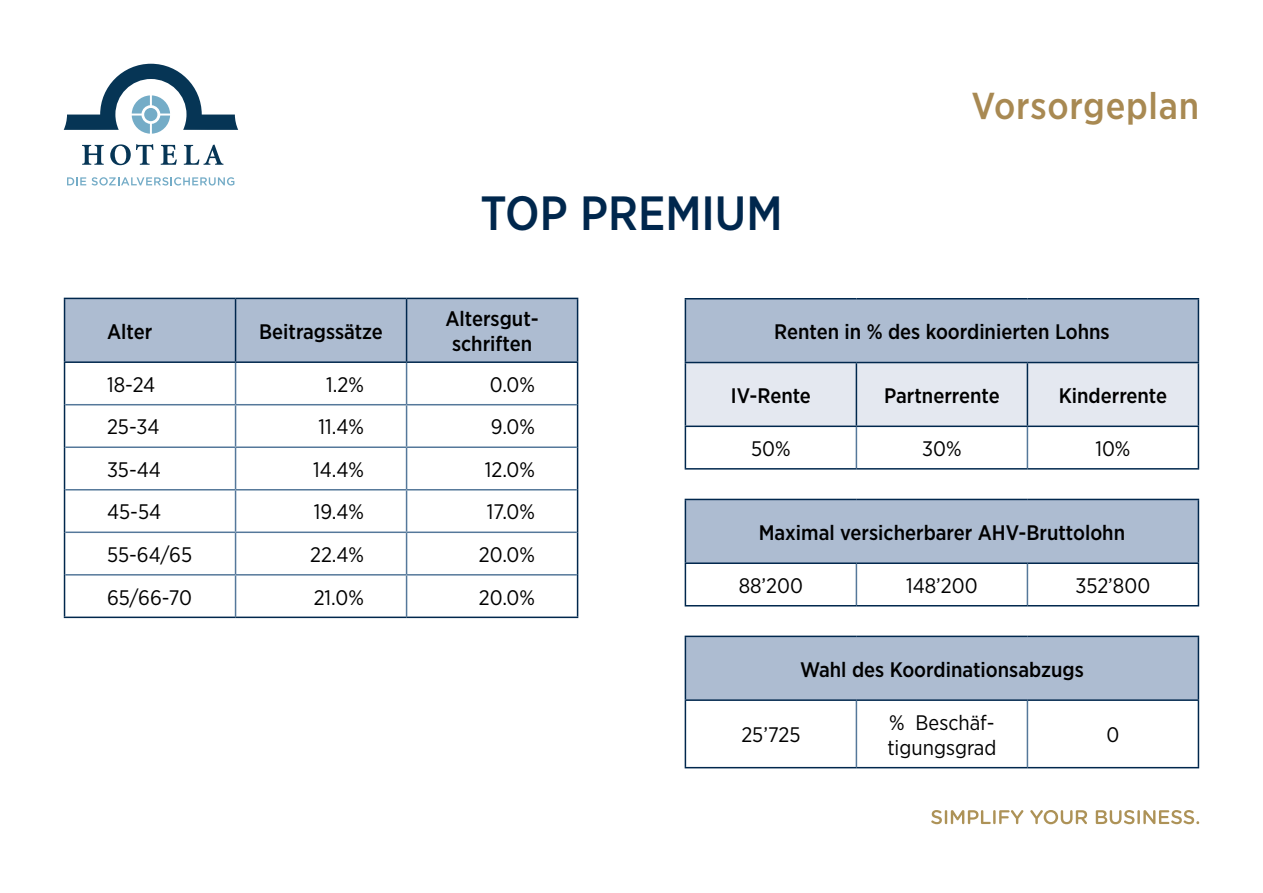
<style>
.page{position:relative;width:1263px;height:893px;background:#fff}
.page>*{position:absolute;margin:0;border:0;box-sizing:border-box;transform-origin:0 0}
.t1{font:500 48px "Gotham Narrow";color:#00274d}
.t2{font:500 37.5px "Gotham Narrow";letter-spacing:.02em;color:#a88952}
.t3{font:500 21px/25.2px "Gotham Narrow";color:#000;text-align:center}
.t4{font:21px/25.2px "Gotham Narrow";color:#000}
</style>
<div class="page">
<div style="left:65px;top:299px;width:512px;height:62px;background:#adbcd1"></div>
<hr style="left:64px;top:298px;width:172px;height:1px;background:#00274d">
<hr style="left:64px;top:299px;width:1px;height:62px;background:#00274d">
<hr style="left:236px;top:298px;width:171px;height:1px;background:#00274d">
<hr style="left:235px;top:299px;width:1px;height:62px;background:#00274d">
<hr style="left:407px;top:298px;width:171px;height:1px;background:#00274d">
<hr style="left:406px;top:299px;width:1px;height:62px;background:#00274d">
<hr style="left:577px;top:299px;width:1px;height:62px;background:#00274d">
<hr style="left:64px;top:361px;width:172px;height:2px;background:#00274d">
<hr style="left:64px;top:363px;width:1px;height:42px;background:#00274d">
<hr style="left:236px;top:361px;width:171px;height:2px;background:#00274d">
<hr style="left:407px;top:361px;width:171px;height:2px;background:#00274d">
<hr style="left:577px;top:363px;width:1px;height:42px;background:#00274d">
<hr style="left:64px;top:405px;width:1px;height:42px;background:#00274d">
<hr style="left:577px;top:405px;width:1px;height:42px;background:#00274d">
<hr style="left:64px;top:447px;width:1px;height:43px;background:#00274d">
<hr style="left:577px;top:447px;width:1px;height:43px;background:#00274d">
<hr style="left:64px;top:490px;width:1px;height:42px;background:#00274d">
<hr style="left:577px;top:490px;width:1px;height:42px;background:#00274d">
<hr style="left:64px;top:532px;width:1px;height:43px;background:#00274d">
<hr style="left:577px;top:532px;width:1px;height:43px;background:#00274d">
<hr style="left:64px;top:575px;width:1px;height:42px;background:#00274d">
<hr style="left:577px;top:575px;width:1px;height:42px;background:#00274d">
<hr style="left:235px;top:363px;width:1px;height:41px;background:#55789a">
<hr style="left:406px;top:363px;width:1px;height:41px;background:#55789a">
<hr style="left:65px;top:404px;width:171px;height:1px;background:#55789a">
<hr style="left:236px;top:404px;width:171px;height:1px;background:#55789a">
<hr style="left:235px;top:405px;width:1px;height:41px;background:#55789a">
<hr style="left:407px;top:404px;width:170px;height:1px;background:#55789a">
<hr style="left:406px;top:405px;width:1px;height:41px;background:#55789a">
<hr style="left:65px;top:446px;width:171px;height:2px;background:#55789a">
<hr style="left:236px;top:446px;width:171px;height:2px;background:#55789a">
<hr style="left:235px;top:448px;width:1px;height:41px;background:#55789a">
<hr style="left:407px;top:446px;width:170px;height:2px;background:#55789a">
<hr style="left:406px;top:448px;width:1px;height:41px;background:#55789a">
<hr style="left:65px;top:489px;width:171px;height:1px;background:#55789a">
<hr style="left:236px;top:489px;width:171px;height:1px;background:#55789a">
<hr style="left:235px;top:490px;width:1px;height:41px;background:#55789a">
<hr style="left:407px;top:489px;width:170px;height:1px;background:#55789a">
<hr style="left:406px;top:490px;width:1px;height:41px;background:#55789a">
<hr style="left:65px;top:531px;width:171px;height:2px;background:#55789a">
<hr style="left:236px;top:531px;width:171px;height:2px;background:#55789a">
<hr style="left:235px;top:533px;width:1px;height:41px;background:#55789a">
<hr style="left:407px;top:531px;width:170px;height:2px;background:#55789a">
<hr style="left:406px;top:533px;width:1px;height:41px;background:#55789a">
<hr style="left:65px;top:574px;width:171px;height:2px;background:#55789a">
<hr style="left:236px;top:574px;width:171px;height:2px;background:#55789a">
<hr style="left:235px;top:576px;width:1px;height:41px;background:#55789a">
<hr style="left:407px;top:574px;width:170px;height:2px;background:#55789a">
<hr style="left:406px;top:576px;width:1px;height:41px;background:#55789a">
<hr style="left:64px;top:617px;width:172px;height:1px;background:#00274d">
<hr style="left:236px;top:617px;width:171px;height:1px;background:#00274d">
<hr style="left:407px;top:617px;width:171px;height:1px;background:#00274d">
<div style="left:685px;top:499px;width:513px;height:64px;background:#adbcd1"></div>
<hr style="left:685px;top:499px;width:171px;height:1px;background:#00274d">
<hr style="left:685px;top:500px;width:1px;height:62px;background:#00274d">
<hr style="left:856px;top:499px;width:171px;height:1px;background:#00274d">
<hr style="left:1027px;top:499px;width:172px;height:1px;background:#00274d">
<hr style="left:1198px;top:500px;width:1px;height:62px;background:#00274d">
<hr style="left:685px;top:562px;width:171px;height:2px;background:#00274d">
<hr style="left:685px;top:564px;width:1px;height:41px;background:#00274d">
<hr style="left:856px;top:562px;width:171px;height:2px;background:#00274d">
<hr style="left:1027px;top:562px;width:172px;height:2px;background:#00274d">
<hr style="left:1198px;top:564px;width:1px;height:41px;background:#00274d">
<hr style="left:685px;top:605px;width:171px;height:1px;background:#00274d">
<hr style="left:856px;top:605px;width:171px;height:1px;background:#00274d">
<hr style="left:1027px;top:605px;width:172px;height:1px;background:#00274d">
<hr style="left:856px;top:564px;width:1px;height:41px;background:#55789a">
<hr style="left:1027px;top:564px;width:1px;height:41px;background:#55789a">
<div style="left:685px;top:299px;width:513px;height:63px;background:#adbcd1"></div>
<div style="left:686px;top:363px;width:512px;height:63px;background:#e4e8f0"></div>
<hr style="left:685px;top:298px;width:171px;height:1px;background:#00274d">
<hr style="left:685px;top:299px;width:1px;height:63px;background:#00274d">
<hr style="left:856px;top:298px;width:171px;height:1px;background:#00274d">
<hr style="left:1027px;top:298px;width:172px;height:1px;background:#00274d">
<hr style="left:1198px;top:299px;width:1px;height:63px;background:#00274d">
<hr style="left:685px;top:362px;width:171px;height:1px;background:#00274d">
<hr style="left:685px;top:363px;width:1px;height:63px;background:#00274d">
<hr style="left:856px;top:362px;width:171px;height:1px;background:#00274d">
<hr style="left:856px;top:363px;width:1px;height:63px;background:#00274d">
<hr style="left:1027px;top:362px;width:172px;height:1px;background:#00274d">
<hr style="left:1027px;top:363px;width:1px;height:63px;background:#00274d">
<hr style="left:1198px;top:363px;width:1px;height:63px;background:#00274d">
<hr style="left:685px;top:426px;width:171px;height:1px;background:#00274d">
<hr style="left:685px;top:427px;width:1px;height:41px;background:#00274d">
<hr style="left:856px;top:426px;width:171px;height:1px;background:#00274d">
<hr style="left:1027px;top:426px;width:172px;height:1px;background:#00274d">
<hr style="left:1198px;top:427px;width:1px;height:41px;background:#00274d">
<hr style="left:685px;top:468px;width:171px;height:2px;background:#00274d">
<hr style="left:856px;top:468px;width:171px;height:2px;background:#00274d">
<hr style="left:1027px;top:468px;width:172px;height:2px;background:#00274d">
<hr style="left:856px;top:427px;width:1px;height:41px;background:#55789a">
<hr style="left:1027px;top:427px;width:1px;height:41px;background:#55789a">
<div style="left:685px;top:636px;width:513px;height:64px;background:#adbcd1"></div>
<hr style="left:685px;top:636px;width:171px;height:1px;background:#00274d">
<hr style="left:685px;top:637px;width:1px;height:62px;background:#00274d">
<hr style="left:856px;top:636px;width:171px;height:1px;background:#00274d">
<hr style="left:1027px;top:636px;width:172px;height:1px;background:#00274d">
<hr style="left:1198px;top:637px;width:1px;height:62px;background:#00274d">
<hr style="left:685px;top:699px;width:171px;height:2px;background:#00274d">
<hr style="left:685px;top:701px;width:1px;height:66px;background:#00274d">
<hr style="left:856px;top:699px;width:171px;height:2px;background:#00274d">
<hr style="left:1027px;top:699px;width:172px;height:2px;background:#00274d">
<hr style="left:1198px;top:701px;width:1px;height:66px;background:#00274d">
<hr style="left:685px;top:767px;width:171px;height:1px;background:#00274d">
<hr style="left:856px;top:767px;width:171px;height:1px;background:#00274d">
<hr style="left:1027px;top:767px;width:172px;height:1px;background:#00274d">
<hr style="left:856px;top:701px;width:1px;height:66px;background:#55789a">
<hr style="left:1027px;top:701px;width:1px;height:66px;background:#55789a">
<svg style="left:931px;top:810px;width:268px;height:14px"></svg>
<svg style="left:82px;top:145px;width:22px;height:20px"></svg>
<svg style="left:110px;top:144px;width:43px;height:21px"></svg>
<svg style="left:161px;top:145px;width:16px;height:20px"></svg>
<svg style="left:184px;top:145px;width:39px;height:20px"></svg>
<svg style="left:64px;top:64px;width:174px;height:70px"></svg>
<div style="left:144px;top:108px;width:13px;height:13px;background:#74acc7;border-radius:50%"></div>
<svg style="left:67px;top:177px;width:19px;height:8px"></svg>
<svg style="left:92px;top:177px;width:142px;height:9px"></svg>
<p class="t3" style="left:107px;top:318px;width:47px">Alter</p>
<p class="t3" style="left:259px;top:318px;width:125px">Beitragssätze</p>
<h1 class="t1" style="left:480px;top:182px;width:303px">TOP PREMIUM</h1>
<h2 class="t2" style="left:971px;top:82px;width:229px">Vorsorgeplan</h2>
<p class="t3" style="left:445px;top:306px;width:95px">Altersgut&shy;schriften</p>
<p class="t3" style="left:774px;top:319px;width:337px">Renten in % des koordinierten Lohns</p>
<p class="t4" style="left:107px;top:371px;width:50px">18-24</p>
<p class="t4" style="left:326px;top:371px;width:39px">1.2%</p>
<p class="t4" style="left:490px;top:371px;width:47px">0.0%</p>
<p class="t4" style="left:107px;top:414px;width:54px">25-34</p>
<p class="t4" style="left:319px;top:414px;width:47px">11.4%</p>
<p class="t4" style="left:491px;top:414px;width:46px">9.0%</p>
<p class="t4" style="left:107px;top:456px;width:55px">35-44</p>
<p class="t4" style="left:313px;top:456px;width:52px">14.4%</p>
<p class="t4" style="left:485px;top:456px;width:52px">12.0%</p>
<p class="t4" style="left:107px;top:499px;width:56px">45-54</p>
<p class="t4" style="left:314px;top:499px;width:52px">19.4%</p>
<p class="t4" style="left:487px;top:499px;width:50px">17.0%</p>
<p class="t4" style="left:107px;top:542px;width:87px">55-64/65</p>
<p class="t4" style="left:310px;top:542px;width:55px">22.4%</p>
<p class="t4" style="left:479px;top:542px;width:58px">20.0%</p>
<p class="t4" style="left:107px;top:584px;width:87px">65/66-70</p>
<p class="t4" style="left:314px;top:584px;width:52px">21.0%</p>
<p class="t4" style="left:479px;top:584px;width:58px">20.0%</p>
<p class="t3" style="left:731px;top:383px;width:82px">IV-Rente</p>
<p class="t3" style="left:884px;top:383px;width:117px">Partnerrente</p>
<p class="t3" style="left:1059px;top:383px;width:110px">Kinderrente</p>
<p class="t4" style="left:751px;top:436px;width:41px">50%</p>
<p class="t4" style="left:922px;top:436px;width:41px">30%</p>
<p class="t4" style="left:1095px;top:436px;width:37px">10%</p>
<p class="t3" style="left:759px;top:519px;width:368px">Maximal versicherbarer AHV-Bruttolohn</p>
<p class="t4" style="left:739px;top:572px;width:66px">88’200</p>
<p class="t4" style="left:906px;top:572px;width:73px">148’200</p>
<p class="t4" style="left:1075px;top:572px;width:76px">352’800</p>
<p class="t3" style="left:800px;top:656px;width:285px">Wahl des Koordinationsabzugs</p>
<p class="t4" style="left:741px;top:722px;width:61px">25’725</p>
<p class="t4" style="left:887px;top:709px;width:111px">% Beschäf&shy;tigungsgrad</p>
<p class="t4" style="left:1106px;top:722px;width:14px">0</p>
</div>
